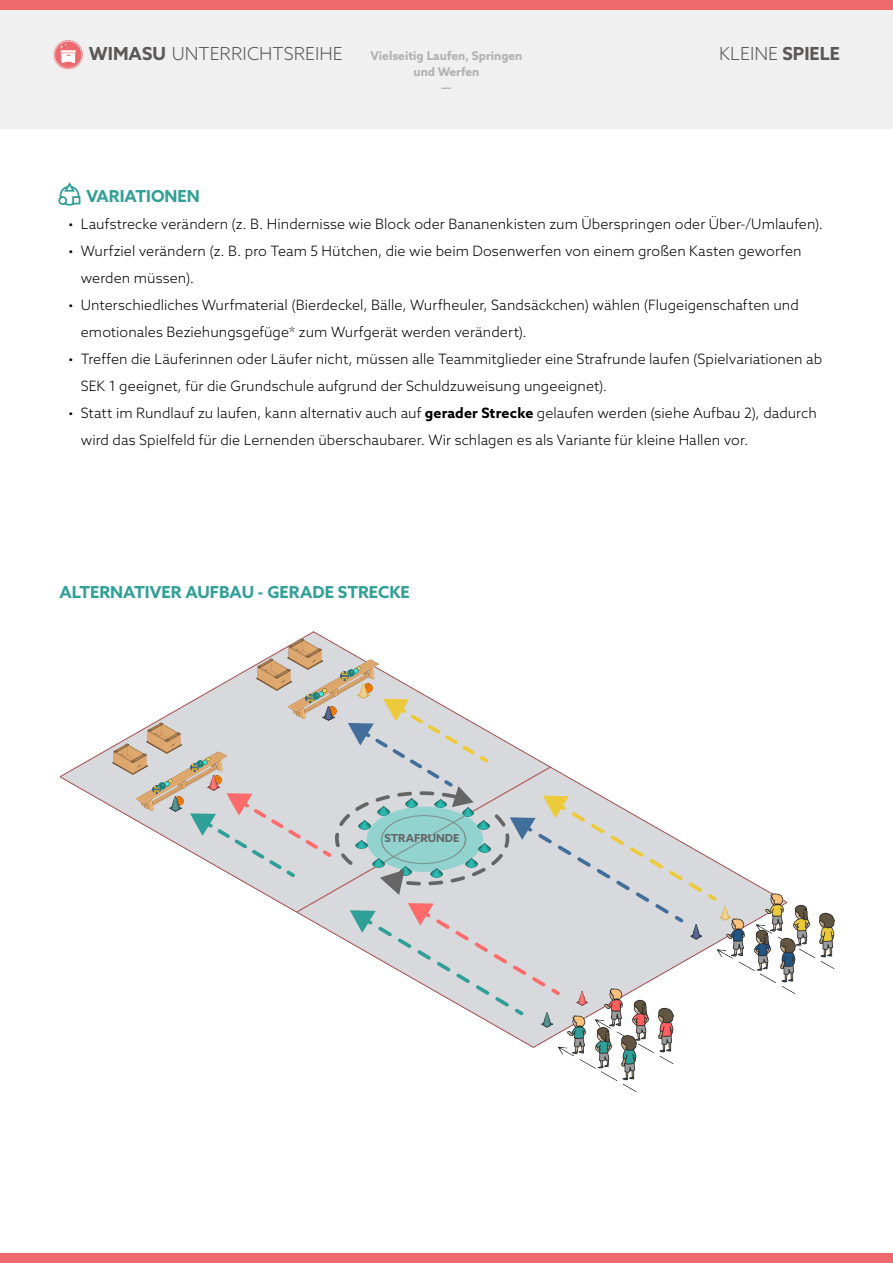
<style>
.page{position:relative;width:893px;height:1263px;background:#fff}
.page>*{position:absolute;margin:0;border:0;box-sizing:border-box;transform-origin:0 0}
.t1{font:300 18px "Azo Sans";color:#5b5858}
.t2{font:700 16.5px "Azo Sans";color:#2f9f97}
.t3{font:300 14.25px/27px "Azo Sans";letter-spacing:.005em;color:#000}
.t4{font:700 13.5px "Azo Sans";color:#b2b1b1}
.t5{font:700 12px/16.2px "Azo Sans";color:#b2b1b1;text-align:center}
.t6{font:700 11.1px "Azo Sans";color:#656565}
.s1{font-weight:700}
</style>
<div class="page">
<div style="left:0;top:0;width:893px;height:129px;background:#f0f0f0"></div>
<svg style="left:54px;top:40px;width:29px;height:29px"></svg>
<div style="left:0;top:0;width:893px;height:10px;background:#ed696d"></div>
<div style="left:0;top:1253px;width:893px;height:10px;background:#ed696d"></div>
<img style="left:61px;top:631px;width:711px;height:416px">
<img style="left:322px;top:659px;width:56px;height:7px">
<img style="left:287px;top:638px;width:35px;height:28px">
<img style="left:137px;top:751px;width:53px;height:60px">
<img style="left:256px;top:659px;width:35px;height:7px">
<img style="left:146px;top:723px;width:36px;height:31px">
<img style="left:112px;top:743px;width:36px;height:31px">
<img style="left:757px;top:893px;width:77px;height:76px">
<img style="left:720px;top:918px;width:75px;height:75px">
<img style="left:636px;top:1018px;width:37px;height:46px">
<img style="left:558px;top:1018px;width:78px;height:73px">
<img style="left:720px;top:906px;width:10px;height:15px">
<img style="left:542px;top:1018px;width:11px;height:9px">
<svg style="left:152px;top:779px;width:32px;height:27px"></svg>
<img style="left:170px;top:797px;width:11px;height:14px">
<svg style="left:190px;top:666px;width:530px;height:352px"></svg>
<svg style="left:58px;top:182px;width:23px;height:24px"></svg>
<p class="t1" style="left:89px;top:42px;width:255px"><span class="s1">WIMASU</span> UNTERRICHTSREIHE</p>
<p class="t1" style="left:719px;top:42px;width:122px">KLEINE <span class="s1">SPIELE</span></p>
<p class="t5" style="left:370px;top:47px;width:153px">Vielseitig Laufen, Springen und Werfen</p>
<p class="t4" style="left:441px;top:78px;width:12px">—</p>
<p class="t2" style="left:86px;top:185px;width:115px">VARIATIONEN</p>
<p class="t3" style="left:68px;top:211px;width:757px">• Laufstrecke verändern (z. B. Hindernisse wie Block oder Bananenkisten zum Überspringen oder Über-/Umlaufen).</p>
<p class="t3" style="left:81px;top:238px;width:722px;text-indent:-13px">• Wurfziel verändern (z. B. pro Team 5 Hütchen, die wie beim Dosenwerfen von einem großen Kasten geworfen werden müssen).</p>
<p class="t3" style="left:81px;top:292px;width:719px;text-indent:-13px">• Unterschiedliches Wurfmaterial (Bierdeckel, Bälle, Wurfheuler, Sandsäckchen) wählen (Flugeigenschaften und emotionales Beziehungsgefüge* zum Wurfgerät werden verändert).</p>
<p class="t3" style="left:81px;top:346px;width:743px;text-indent:-13px">• Treffen die Läuferinnen oder Läufer nicht, müssen alle Teammitglieder eine Strafrunde laufen (Spielvariationen ab<br>SEK 1 geeignet, für die Grundschule aufgrund der Schuldzuweisung ungeeignet).</p>
<p class="t3" style="left:81px;top:400px;width:737px;text-indent:-13px">• Statt im Rundlauf zu laufen, kann alternativ auch auf <span class="s1">gerader Strecke</span> gelaufen werden (siehe Aufbau 2), dadurch wird das Spielfeld für die Lernenden überschaubarer. Wir schlagen es als Variante für kleine Hallen vor.</p>
<p class="t2" style="left:60px;top:581px;width:352px">ALTERNATIVER AUFBAU - GERADE STRECKE</p>
<p class="t6" style="left:384px;top:830px;width:77px">STRAFRUNDE</p>
</div>
